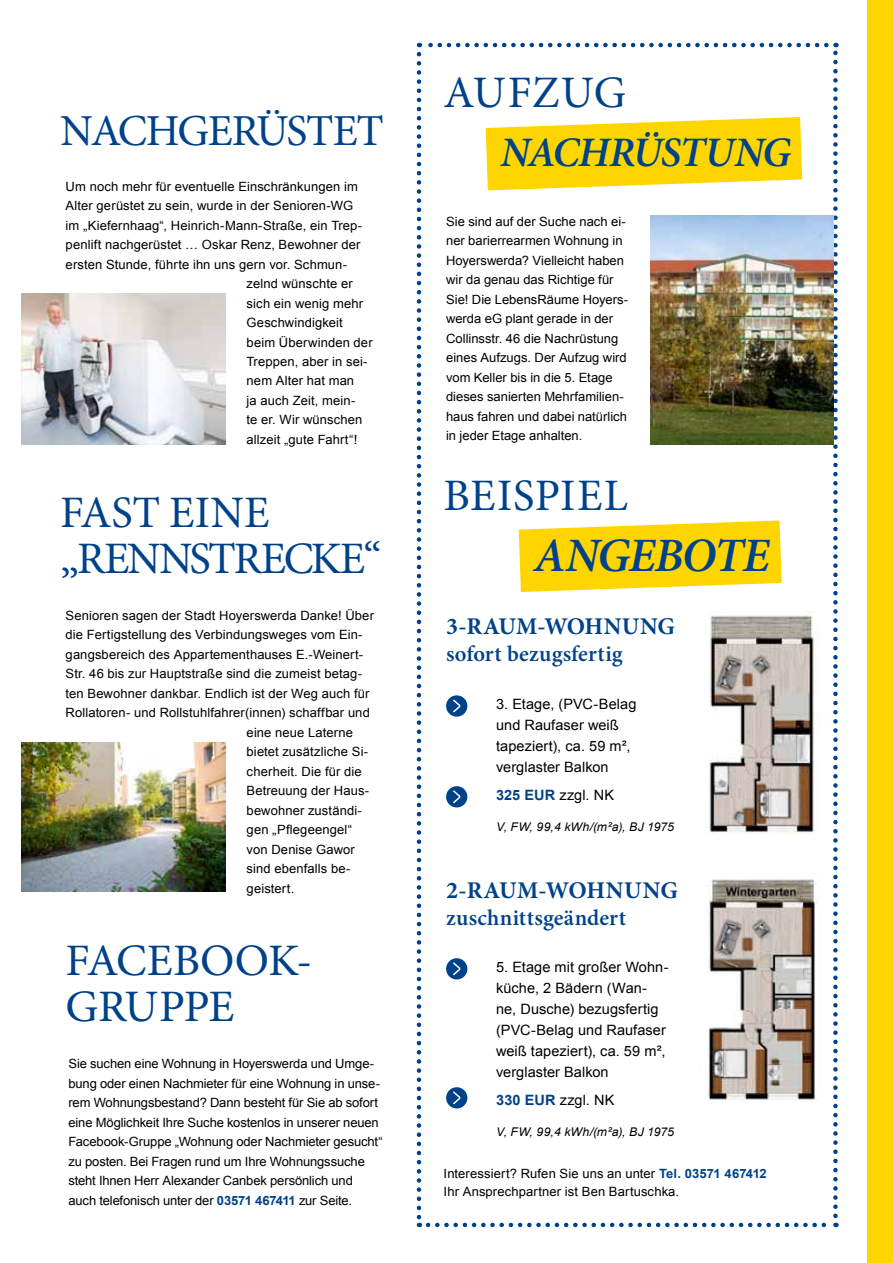
<style>
.page{position:relative;width:893px;height:1263px;background:#fff}
.page>*{position:absolute;margin:0;border:0;box-sizing:border-box;transform-origin:0 0}
.t1{font:italic 600 48px "Minion Pro";letter-spacing:-.035em;color:#004289}
.t2{font:45px/46.5px "Minion Pro";letter-spacing:-.005em;color:#004289}
.t3{font:45px/46.5px "Minion Pro";letter-spacing:-.03em;color:#004289}
.t4{font:45px "Minion Pro";letter-spacing:.015em;color:#004289}
.t5{font:44.25px "Minion Pro";letter-spacing:-.035em;color:#004289}
.t6{font:italic 600 42px "Minion Pro";letter-spacing:-.035em;color:#004289}
.t7{font:700 24px "Minion Pro";letter-spacing:.015em;color:#004289}
.t8{font:600 22.5px "Minion Pro";letter-spacing:.01em;color:#004289}
.t9{font:14.25px/21px "Arial";letter-spacing:.005em;color:#000}
.t10{font:12.75px/19.5px "Arial";letter-spacing:.005em;color:#000}
.t11{font:italic 12px "Arial";letter-spacing:.025em;color:#000}
.s1{font-weight:700;color:#004289}
</style>
<div class="page">
<div style="left:867px;top:0;width:26px;height:1263px;background:#ffd500"></div>
<svg style="left:417px;top:54px;width:4px;height:1173px"></svg>
<svg style="left:428px;top:1223px;width:408px;height:4px"></svg>
<svg style="left:833px;top:43px;width:5px;height:1173px"></svg>
<svg style="left:419px;top:43px;width:407px;height:4px"></svg>
<svg style="left:519px;top:520px;width:263px;height:72px;background:#ffda23"></svg>
<div style="left:446px;top:695px;width:21px;height:22px;background:#004289;border-radius:50%"></div>
<svg style="left:453px;top:699px;width:8px;height:14px"></svg>
<div style="left:446px;top:786px;width:21px;height:21px;background:#004289;border-radius:50%"></div>
<svg style="left:453px;top:790px;width:8px;height:14px"></svg>
<div style="left:446px;top:958px;width:21px;height:21px;background:#004289;border-radius:50%"></div>
<svg style="left:453px;top:962px;width:8px;height:14px"></svg>
<div style="left:446px;top:1087px;width:21px;height:21px;background:#004289;border-radius:50%"></div>
<svg style="left:453px;top:1091px;width:8px;height:14px"></svg>
<img style="left:21px;top:743px;width:204px;height:149px">
<img style="left:21px;top:293px;width:204px;height:151px">
<img style="left:709px;top:615px;width:105px;height:219px">
<img style="left:708px;top:879px;width:109px;height:221px">
<img style="left:650px;top:215px;width:184px;height:229px">
<svg style="left:486px;top:117px;width:316px;height:73px;background:#ffdb25"></svg>
<h3 class="t5" style="left:60px;top:101px;width:325px">NACHGERÜSTET</h3>
<p class="t10" style="left:66px;top:176px;width:294px">Um noch mehr für eventuelle Einschränkungen im</p>
<p class="t10" style="left:66px;top:196px;width:289px">Alter gerüstet zu sein, wurde in der Senioren-WG</p>
<p class="t10" style="left:66px;top:215px;width:298px">im „Kiefernhaag“, Heinrich-Mann-Straße, ein Trep-</p>
<p class="t10" style="left:66px;top:235px;width:296px">penlift nachgerüstet … Oskar Renz, Bewohner der</p>
<p class="t10" style="left:66px;top:254px;width:283px">ersten Stunde, führte ihn uns gern vor. Schmun-</p>
<p class="t10" style="left:247px;top:274px;width:108px">zelnd wünschte er</p>
<p class="t10" style="left:247px;top:293px;width:118px">sich ein wenig mehr</p>
<p class="t10" style="left:247px;top:313px;width:98px">Geschwindigkeit</p>
<p class="t10" style="left:247px;top:332px;width:128px">beim Überwinden der</p>
<p class="t10" style="left:247px;top:352px;width:123px">Treppen, aber in sei-</p>
<p class="t10" style="left:247px;top:371px;width:109px">nem Alter hat man</p>
<p class="t10" style="left:247px;top:391px;width:110px">ja auch Zeit, mein-</p>
<p class="t10" style="left:247px;top:410px;width:117px">te er. Wir wünschen</p>
<p class="t10" style="left:247px;top:430px;width:112px">allzeit „gute Fahrt“!</p>
<h2 class="t3" style="left:60px;top:489px;width:323px">FAST EINE „RENNSTRECKE“</h2>
<p class="t10" style="left:66px;top:605px;width:310px">Senioren sagen der Stadt Hoyerswerda Danke! Über</p>
<p class="t10" style="left:66px;top:625px;width:298px">die Fertigstellung des Verbindungsweges vom Ein-</p>
<p class="t10" style="left:66px;top:644px;width:299px">gangsbereich des Appartementhauses E.-Weinert-</p>
<p class="t10" style="left:66px;top:664px;width:298px">Str. 46 bis zur Hauptstraße sind die zumeist betag-</p>
<p class="t10" style="left:66px;top:683px;width:305px">ten Bewohner dankbar. Endlich ist der Weg auch für</p>
<p class="t10" style="left:66px;top:703px;width:306px">Rollatoren- und Rollstuhlfahrer(innen) schaffbar und</p>
<p class="t10" style="left:247px;top:722px;width:108px">eine neue Laterne</p>
<p class="t10" style="left:247px;top:742px;width:123px">bietet zusätzliche Si-</p>
<p class="t10" style="left:247px;top:761px;width:117px">cherheit. Die für die</p>
<p class="t10" style="left:247px;top:781px;width:124px">Betreuung der Haus-</p>
<p class="t10" style="left:247px;top:800px;width:117px">bewohner zuständi-</p>
<p class="t10" style="left:247px;top:820px;width:107px">gen „Pflegeengel“</p>
<p class="t10" style="left:247px;top:839px;width:110px">von Denise Gawor</p>
<p class="t10" style="left:247px;top:859px;width:105px">sind ebenfalls be-</p>
<p class="t10" style="left:247px;top:878px;width:49px">geistert.</p>
<h2 class="t2" style="left:66px;top:937px;width:248px">FACEBOOK-<br>GRUPPE</h2>
<p class="t10" style="left:68px;top:1054px;width:316px">Sie suchen eine Wohnung in Hoyerswerda und Umge&shy;bung oder einen Nachmieter für eine Wohnung in unse&shy;rem Wohnungsbestand? Dann besteht für Sie ab sofort eine Möglichkeit Ihre Suche kostenlos in unserer neuen Facebook-Gruppe „Wohnung oder Nachmieter gesucht“ zu posten. Bei Fragen rund um Ihre Wohnungssuche steht Ihnen Herr Alexander Canbek persönlich und auch telefonisch unter der <span class="s1">03571 467411</span> zur Seite.</p>
<h2 class="t2" style="left:444px;top:70px;width:184px">AUFZUG</h2>
<h3 class="t6" style="left:500px;top:123px;width:292px">NACHRÜSTUNG</h3>
<p class="t10" style="left:446px;top:212px;width:184px">Sie sind auf der Suche nach ei&shy;ner barierrearmen Wohnung in<br>Hoyerswerda? Vielleicht haben wir da genau das Richtige für<br>Sie! Die LebensRäume Hoyers&shy;werda eG plant gerade in der<br>Collinsstr. 46 die Nachrüstung eines Aufzugs. Der Aufzug wird vom Keller bis in die 5. Etage dieses sanierten Mehrfamilien&shy;haus fahren und dabei natürlich in jeder Etage anhalten.</p>
<h2 class="t4" style="left:444px;top:465px;width:186px">BEISPIEL</h2>
<h1 class="t1" style="left:534px;top:522px;width:238px">ANGEBOTE</h1>
<h3 class="t7" style="left:446px;top:609px;width:230px">3-RAUM-WOHNUNG</h3>
<h3 class="t8" style="left:446px;top:638px;width:178px">sofort bezugsfertig</h3>
<p class="t9" style="left:496px;top:694px;width:142px">3. Etage, (PVC-Belag und Raufaser weiß tapeziert), ca. 59 m², verglaster Balkon</p>
<p class="t9" style="left:496px;top:784px;width:120px"><span class="s1">325 EUR</span> zzgl. NK</p>
<p class="t11" style="left:496px;top:819px;width:179px">V, FW, 99,4 kWh/(m²a), BJ 1975</p>
<h3 class="t7" style="left:446px;top:873px;width:233px">2-RAUM-WOHNUNG</h3>
<h3 class="t8" style="left:446px;top:902px;width:182px">zuschnittsgeändert</h3>
<p class="t9" style="left:496px;top:957px;width:174px">5. Etage mit großer Wohn&shy;küche, 2 Bädern (Wan&shy;ne, Dusche) bezugsfertig (PVC-Belag und Raufaser weiß tapeziert), ca. 59 m², verglaster Balkon</p>
<p class="t9" style="left:496px;top:1089px;width:120px"><span class="s1">330 EUR</span> zzgl. NK</p>
<p class="t11" style="left:496px;top:1124px;width:179px">V, FW, 99,4 kWh/(m²a), BJ 1975</p>
<p class="t10" style="left:444px;top:1165px;width:325px;line-height:18px">Interessiert? Rufen Sie uns an unter <span class="s1">Tel. 03571 467412<br></span>Ihr Ansprechpartner ist Ben Bartuschka.</p>
</div>
